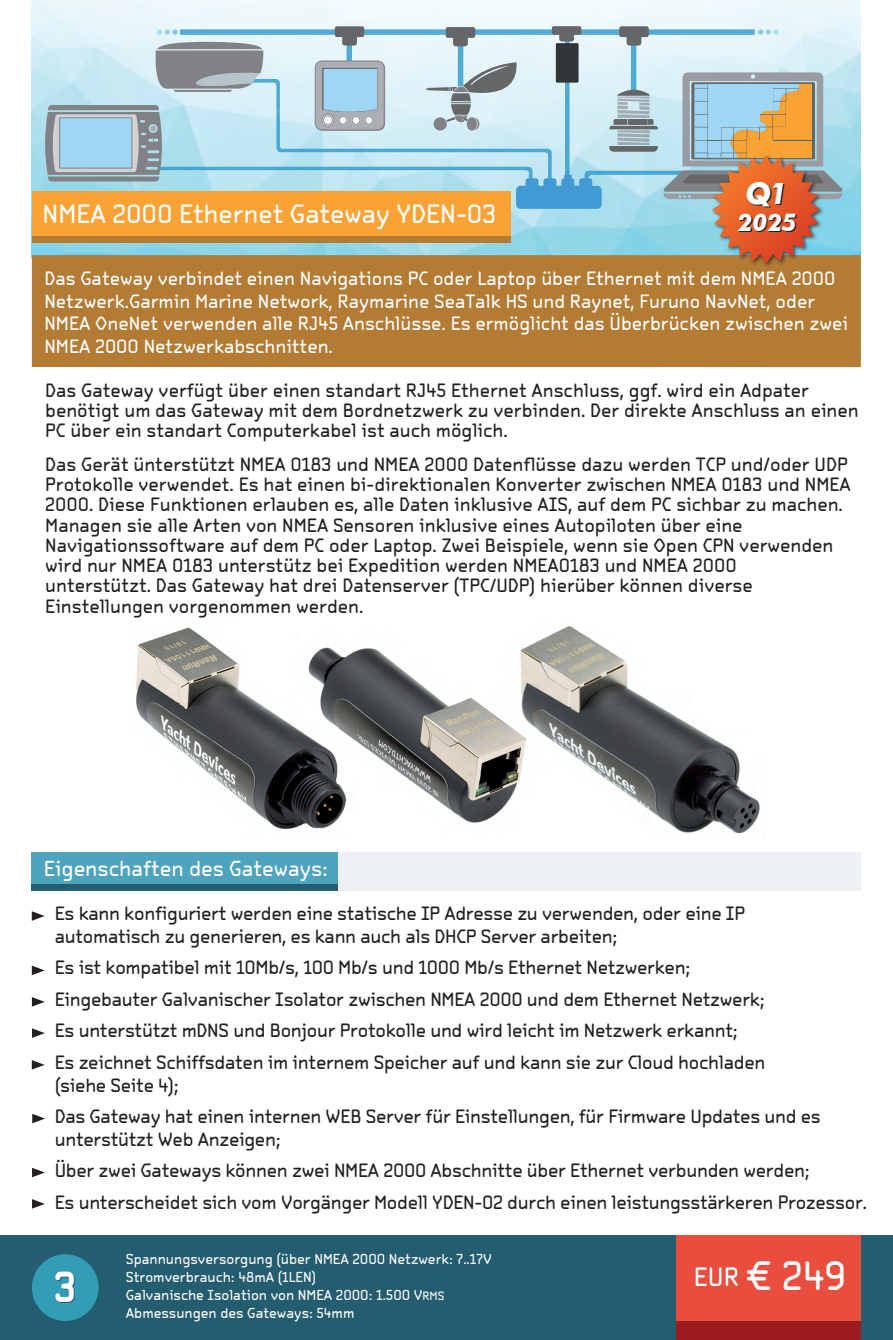
<style>
.page{position:relative;width:893px;height:1340px;background:#fff}
.page>*{position:absolute;margin:0;border:0;box-sizing:border-box;transform-origin:0 0}
.t1{font:700 40.5px "OCRA Tribute Com";color:#fff}
.t2{font:38.25px "OCRA Tribute Com";color:#fff}
.t3{font:italic 700 33.75px "Futura";color:#fff}
.t4{font:italic 700 27px "Futura";color:#fff}
.t5{font:24.75px "OCRA Tribute Com";color:#fff}
.t6{font:20.25px "OCRA Tribute Com";color:#fff}
.t7{font:18px/20.2px "OCRA Tribute Com";color:#231f20}
.t8{font:18px/22.5px "OCRA Tribute Com";color:#fff}
.t9{font:13.5px/18px "OCRA Tribute Com";color:#fff}
.s1{font-size:11.25px}
.s2{font-size:24.75px}
</style>
<div class="page">
<img style="left:136px;top:626px;width:624px;height:208px">
<img style="left:32px;top:0;width:829px;height:255px">
<div style="left:32px;top:191px;width:478px;height:45px;background:#f9a336"></div>
<div style="left:32px;top:236px;width:478px;height:6px;background:#b37b34"></div>
<div style="left:145px;top:852px;width:716px;height:38px;background:#edf0f4"></div>
<div style="left:32px;top:255px;width:829px;height:112px;background:#b37b34"></div>
<div style="left:0;top:1234px;width:893px;height:105px;background:#245d70"></div>
<div style="left:676px;top:1234px;width:185px;height:105px;background:#e84d3e"></div>
<div style="left:676px;top:1321px;width:185px;height:18px;background:#9c1b1f"></div>
<div style="left:32px;top:1254px;width:67px;height:66px;background:#329db4;border-radius:50%"></div>
<svg style="left:32px;top:911px;width:13px;height:9px"></svg>
<svg style="left:32px;top:965px;width:13px;height:10px"></svg>
<svg style="left:32px;top:997px;width:13px;height:9px"></svg>
<svg style="left:32px;top:1028px;width:13px;height:9px"></svg>
<svg style="left:32px;top:1060px;width:13px;height:9px"></svg>
<svg style="left:32px;top:1113px;width:13px;height:10px"></svg>
<svg style="left:32px;top:1167px;width:13px;height:10px"></svg>
<svg style="left:32px;top:1199px;width:13px;height:9px"></svg>
<div style="left:32px;top:852px;width:306px;height:32px;background:#4fa4bd"></div>
<div style="left:32px;top:884px;width:306px;height:6px;background:#245d70"></div>
<img style="left:752px;top:76px;width:109px;height:270px">
<svg style="left:44px;top:26px;width:798px;height:237px"></svg>
<h3 class="t5" style="left:43px;top:198px;width:455px">NMEA 2000 Ethernet Gateway YDEN-03</h3>
<h3 class="t3" style="left:747px;top:176px;width:38px">Q1</h3>
<h3 class="t4" style="left:738px;top:209px;width:60px">2025</h3>
<p class="t8" style="left:44px;top:268px;width:805px">Das Gateway verbindet einen Navigations PC oder Laptop über Ethernet mit dem NMEA 2000<br>Netzwerk.Garmin Marine Network, Raymarine SeaTalk HS und Raynet, Furuno NavNet, oder NMEA OneNet verwenden alle RJ45 Anschlüsse. Es ermöglicht das Überbrücken zwischen zwei NMEA 2000 Netzwerkabschnitten.</p>
<p class="t7" style="left:45px;top:380px;width:815px">Das Gateway verfügt über einen standart RJ45 Ethernet Anschluss, ggf. wird ein Adpater benötigt um das Gateway mit dem Bordnetzwerk zu verbinden. Der direkte Anschluss an einen<br>PC über ein standart Computerkabel ist auch möglich.</p>
<p class="t7" style="left:45px;top:454px;width:807px">Das Gerät ünterstützt NMEA 0183 und NMEA 2000 Datenflüsse dazu werden TCP und/oder UDP Protokolle verwendet. Es hat einen bi-direktionalen Konverter zwischen NMEA 0183 und NMEA 2000. Diese Funktionen erlauben es, alle Daten inklusive AIS, auf dem PC sichbar zu machen.<br>Managen sie alle Arten von NMEA Sensoren inklusive eines Autopiloten über eine Navigationssoftware auf dem PC oder Laptop. Zwei Beispiele, wenn sie Open CPN verwenden wird nur NMEA 0183 unterstütz bei Expedition werden NMEA0183 und NMEA 2000<br>unterstützt. Das Gateway hat drei Datenserver (TPC/UDP) hierüber können diverse Einstellungen vorgenommen werden.</p>
<p class="t6" style="left:44px;top:855px;width:286px">Eigenschaften des Gateways:</p>
<p class="t7" style="left:55px;top:902px;width:692px;line-height:22.5px">Es kann konfiguriert werden eine statische IP Adresse zu verwenden, oder eine IP automatisch zu generieren, es kann auch als DHCP Server arbeiten;</p>
<p class="t7" style="left:55px;top:952px;width:712px;line-height:31.5px">Es ist kompatibel mit 10Mb/s, 100 Mb/s und 1000 Mb/s Ethernet Netzwerken; Eingebauter Galvanischer Isolator zwischen NMEA 2000 und dem Ethernet Netzwerk; Es unterstützt mDNS und Bonjour Protokolle und wird leicht im Netzwerk erkannt;<br>Es zeichnet Schiffsdaten im internem Speicher auf und kann sie zur Cloud hochladen</p>
<p class="t7" style="left:55px;top:1069px;width:768px;line-height:31.5px">(siehe Seite 4);<br>Das Gateway hat einen internen WEB Server für Einstellungen, für Firmware Updates und es</p>
<p class="t7" style="left:55px;top:1123px;width:814px;line-height:31.5px">unterstützt Web Anzeigen;<br>Über zwei Gateways können zwei NMEA 2000 Abschnitte über Ethernet verbunden werden;<br>Es unterscheidet sich vom Vorgänger Modell YDEN-02 durch einen leistungsstärkeren Prozessor.</p>
<p class="t9" style="left:126px;top:1250px;width:367px">Spannungsversorgung (über NMEA 2000 Netzwerk: 7..17V Stromverbrauch: 48mA (1LEN)<br>Galvanische Isolation von NMEA 2000: 1.500 V<span class="s1">RMS </span>Abmessungen des Gateways: 54mm</p>
<h2 class="t2" style="left:694px;top:1251px;width:154px"><span class="s2">EUR</span> € 249</h2>
<h1 class="t1" style="left:54px;top:1261px;width:24px">3</h1>
</div>
